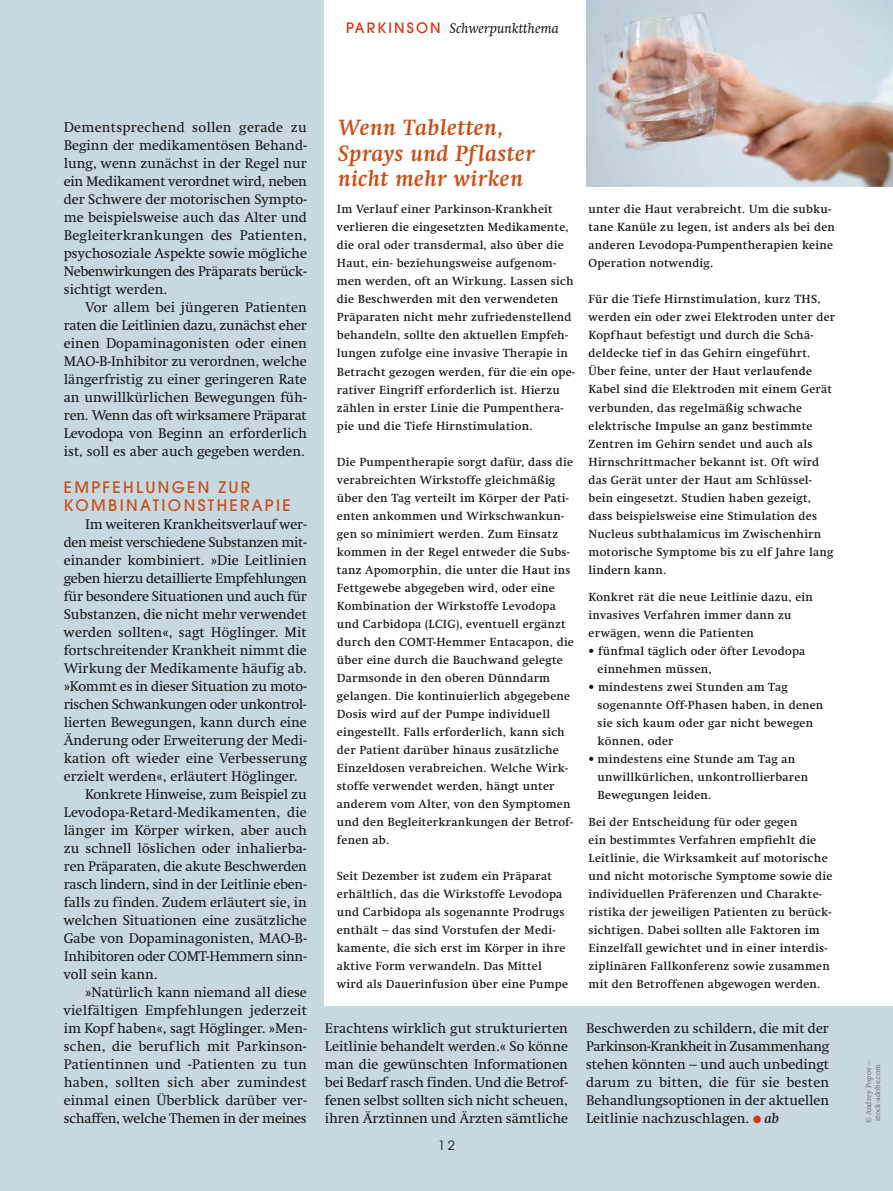
<style>
.page{position:relative;width:893px;height:1191px;background:#c7d8e0}
.page>*{position:absolute;margin:0;border:0;box-sizing:border-box;transform-origin:0 0}
.t1{font:italic 700 22.5px/25.8px "Swift LT Std";letter-spacing:.02em;color:#c94f15}
.t2{font:500 15.75px/18px "ITC Avant Garde Pro";letter-spacing:.15em;color:#c94f15}
.t3{font:14.25px/18px "Swift LT Std";color:#181716;text-align:justify}
.t4{font:14.25px "Swift LT Std";letter-spacing:-.02em;color:#181716}
.t5{font:14.25px "Swift LT Std";letter-spacing:-.025em;color:#181716}
.t6{font:italic 14.25px "Swift LT Std";color:#181716}
.t7{font:12.75px "ITC Avant Garde Pro";color:#181716}
.t8{font:500 12px/18px "Swift LT Std";letter-spacing:.02em;color:#181716}
.t9{font:7.5px/9px "Swift LT Std";letter-spacing:.01em;color:#6e6e6e}
.s1{font-family:"ITC Avant Garde Pro";font-weight:500;font-style:normal;color:#d63210}
.s2{color:#d63210}
.s3{font-weight:500;font-style:italic}
</style>
<div class="page">
<div style="left:325px;top:0;width:568px;height:1005px;background:#fff"></div>
<img style="left:586px;top:0;width:307px;height:186px">
<p class="t6" style="left:346px;top:21px;width:214px"><span class="s1">PARKINSON</span> Schwerpunktthema</p>
<p class="t3" style="left:64px;top:119px;width:245px">Dementsprechend sollen gerade zu Beginn der medikamentösen Behand&shy;lung, wenn zunächst in der Regel nur ein Medikament verordnet wird, neben der Schwere der motorischen Sympto&shy;me beispielsweise auch das Alter und Begleiterkrankungen des Patienten, psychosoziale Aspekte sowie mögliche Nebenwirkungen des Präparats berück&shy;sichtigt werden.</p>
<p class="t3" style="left:64px;top:299px;width:245px;text-indent:21px">Vor allem bei jüngeren Patienten raten die Leitlinien dazu, zunächst eher einen Dopaminagonisten oder einen MAO-B-Inhibitor zu verordnen, welche längerfristig zu einer geringeren Rate an unwillkürlichen Bewegungen füh&shy;ren. Wenn das oft wirksamere Präparat Levodopa von Beginn an erforderlich ist, soll es aber auch gegeben werden.</p>
<h2 class="t2" style="left:64px;top:477px;width:228px">EMPFEHLUNGEN ZUR<br>KOMBINATIONSTHERAPIE</h2>
<p class="t3" style="left:85px;top:515px;width:223px">Im weiteren Krankheitsverlauf wer-</p>
<p class="t5" style="left:64px;top:534px;width:245px">den meist verschiedene Substanzen mit-</p>
<p class="t3" style="left:64px;top:551px;width:245px">einander kombiniert. »Die Leitlinien</p>
<p class="t5" style="left:64px;top:570px;width:245px">geben hierzu detaillierte Empfehlungen</p>
<p class="t4" style="left:64px;top:588px;width:245px">für besondere Situationen und auch für</p>
<p class="t3" style="left:64px;top:605px;width:245px">Substanzen, die nicht mehr verwendet</p>
<p class="t3" style="left:64px;top:623px;width:244px">werden sollten«, sagt Höglinger. Mit</p>
<p class="t3" style="left:64px;top:641px;width:245px">fortschreitender Krankheit nimmt die</p>
<p class="t3" style="left:64px;top:659px;width:245px">Wirkung der Medikamente häufig ab.</p>
<p class="t3" style="left:64px;top:677px;width:245px">»Kommt es in dieser Situation zu moto-</p>
<p class="t5" style="left:64px;top:696px;width:244px">rischen Schwankungen oder unkontrol-</p>
<p class="t3" style="left:64px;top:713px;width:245px">lierten Bewegungen, kann durch eine</p>
<p class="t3" style="left:64px;top:731px;width:245px">Änderung oder Erweiterung der Medi-</p>
<p class="t3" style="left:64px;top:749px;width:245px">kation oft wieder eine Verbesserung</p>
<p class="t3" style="left:64px;top:767px;width:236px">erzielt werden«, erläutert Höglinger.</p>
<p class="t3" style="left:85px;top:785px;width:223px">Konkrete Hinweise, zum Beispiel zu</p>
<p class="t3" style="left:64px;top:803px;width:245px">Levodopa-Retard-Medikamenten, die</p>
<p class="t3" style="left:64px;top:821px;width:245px">länger im Körper wirken, aber auch</p>
<p class="t3" style="left:64px;top:839px;width:245px">zu schnell löslichen oder inhalierba-</p>
<p class="t3" style="left:64px;top:857px;width:245px">ren Präparaten, die akute Beschwerden</p>
<p class="t4" style="left:64px;top:876px;width:245px">rasch lindern, sind in der Leitlinie eben-</p>
<p class="t3" style="left:64px;top:893px;width:245px">falls zu finden. Zudem erläutert sie, in</p>
<p class="t3" style="left:64px;top:911px;width:245px">welchen Situationen eine zusätzliche</p>
<p class="t3" style="left:64px;top:929px;width:245px">Gabe von Dopaminagonisten, MAO-B-</p>
<p class="t4" style="left:64px;top:948px;width:245px">Inhibitoren oder COMT-Hemmern sinn-</p>
<p class="t3" style="left:64px;top:965px;width:95px">voll sein kann.</p>
<p class="t3" style="left:85px;top:983px;width:223px">»Natürlich kann niemand all diese</p>
<p class="t3" style="left:64px;top:1001px;width:245px">vielfältigen Empfehlungen jederzeit</p>
<p class="t3" style="left:64px;top:1019px;width:245px">im Kopf haben«, sagt Höglinger. »Men-</p>
<p class="t3" style="left:64px;top:1037px;width:245px">schen, die beruflich mit Parkinson-</p>
<p class="t3" style="left:64px;top:1055px;width:245px">Patientinnen und -Patienten zu tun</p>
<p class="t3" style="left:64px;top:1073px;width:245px">haben, sollten sich aber zumindest</p>
<p class="t3" style="left:64px;top:1091px;width:245px">einmal einen Überblick darüber ver-</p>
<p class="t4" style="left:64px;top:1110px;width:245px">schaffen, welche Themen in der meines</p>
<h1 class="t1" style="left:338px;top:114px;width:199px">Wenn Tabletten,<br>Sprays und Pflaster nicht mehr wirken</h1>
<p class="t8" style="left:337px;top:201px;width:240px">Im Verlauf einer Parkinson-Krankheit verlieren die eingesetzten Medikamente, die oral oder transdermal, also über die Haut, ein- beziehungsweise aufgenom&shy;men werden, oft an Wirkung. Lassen sich die Beschwerden mit den verwendeten Präparaten nicht mehr zufriedenstellend behandeln, sollte den aktuellen Empfeh&shy;lungen zufolge eine invasive Therapie in Betracht gezogen werden, für die ein ope&shy;rativer Eingriff erforderlich ist. Hierzu zählen in erster Linie die Pumpenthera&shy;pie und die Tiefe Hirnstimulation.</p>
<p class="t8" style="left:337px;top:453px;width:238px">Die Pumpentherapie sorgt dafür, dass die verabreichten Wirkstoffe gleichmäßig über den Tag verteilt im Körper der Pati&shy;enten ankommen und Wirkschwankun&shy;gen so minimiert werden. Zum Einsatz kommen in der Regel entweder die Subs&shy;tanz Apomorphin, die unter die Haut ins Fettgewebe abgegeben wird, oder eine Kombination der Wirkstoffe Levodopa und Carbidopa (LCIG), eventuell ergänzt durch den COMT-Hemmer Entacapon, die über eine durch die Bauchwand gelegte Darmsonde in den oberen Dünndarm gelangen. Die kontinuierlich abgegebene Dosis wird auf der Pumpe individuell eingestellt. Falls erforderlich, kann sich der Patient darüber hinaus zusätzliche Einzeldosen verabreichen. Welche Wirk&shy;stoffe verwendet werden, hängt unter anderem vom Alter, von den Symptomen und den Begleiterkrankungen der Betrof&shy;fenen ab.</p>
<p class="t8" style="left:337px;top:867px;width:233px">Seit Dezember ist zudem ein Präparat erhältlich, das die Wirkstoffe Levodopa und Carbidopa als sogenannte Prodrugs enthält – das sind Vorstufen der Medi&shy;kamente, die sich erst im Körper in ihre aktive Form verwandeln. Das Mittel wird als Dauerinfusion über eine Pumpe</p>
<p class="t8" style="left:589px;top:201px;width:248px">unter die Haut verabreicht. Um die subku&shy;tane Kanüle zu legen, ist anders als bei den anderen Levodopa-Pumpentherapien keine Operation notwendig.</p>
<p class="t8" style="left:589px;top:291px;width:248px">Für die Tiefe Hirnstimulation, kurz THS, werden ein oder zwei Elektroden unter der Kopfhaut befestigt und durch die Schä&shy;deldecke tief in das Gehirn eingeführt.<br>Über feine, unter der Haut verlaufende Kabel sind die Elektroden mit einem Gerät verbunden, das regelmäßig schwache elektrische Impulse an ganz bestimmte Zentren im Gehirn sendet und auch als Hirnschrittmacher bekannt ist. Oft wird das Gerät unter der Haut am Schlüssel&shy;bein eingesetzt. Studien haben gezeigt, dass beispielsweise eine Stimulation des Nucleus subthalamicus im Zwischenhirn motorische Symptome bis zu elf Jahre lang lindern kann.</p>
<p class="t8" style="left:589px;top:587px;width:226px">Konkret rät die neue Leitlinie dazu, ein invasives Verfahren immer dann zu erwägen, wenn die Patienten</p>
<p class="t8" style="left:598px;top:641px;width:209px;text-indent:-9px">• fünfmal täglich oder öfter Levodopa einnehmen müssen,</p>
<p class="t8" style="left:598px;top:677px;width:227px;text-indent:-9px">• mindestens zwei Stunden am Tag sogenannte Off-Phasen haben, in denen sie sich kaum oder gar nicht bewegen können, oder</p>
<p class="t8" style="left:598px;top:749px;width:212px;text-indent:-9px">• mindestens eine Stunde am Tag an unwillkürlichen, unkontrollierbaren<br>Bewegungen leiden.</p>
<p class="t8" style="left:589px;top:812px;width:245px">Bei der Entscheidung für oder gegen<br>ein bestimmtes Verfahren empfiehlt die Leitlinie, die Wirksamkeit auf motorische und nicht motorische Symptome sowie die individuellen Präferenzen und Charakte&shy;ristika der jeweiligen Patienten zu berück&shy;sichtigen. Dabei sollten alle Faktoren im Einzelfall gewichtet und in einer interdis&shy;ziplinären Fallkonferenz sowie zusammen mit den Betroffenen abgewogen werden.</p>
<p class="t3" style="left:325px;top:1019px;width:245px">Erachtens wirklich gut strukturierten Leitlinie behandelt werden.« So könne man die gewünschten Informationen bei Bedarf rasch finden. Und die Betrof&shy;fenen selbst sollten sich nicht scheuen, ihren Ärztinnen und Ärzten sämtliche</p>
<p class="t3" style="left:586px;top:1019px;width:245px">Beschwerden zu schildern, die mit der Parkinson-Krankheit in Zusammenhang stehen könnten – und auch unbedingt darum zu bitten, die für sie besten Behandlungsoptionen in der aktuellen Leitlinie nachzuschlagen. <span class="s2">●</span> <span class="s3">ab</span></p>
<p class="t7" style="left:438px;top:1137px;width:18px">12</p>
<p class="t9" style="left:864px;top:1123px;width:64px;rotate:-90deg">© Andrey Popov – stock-adobe.com</p>
</div>
